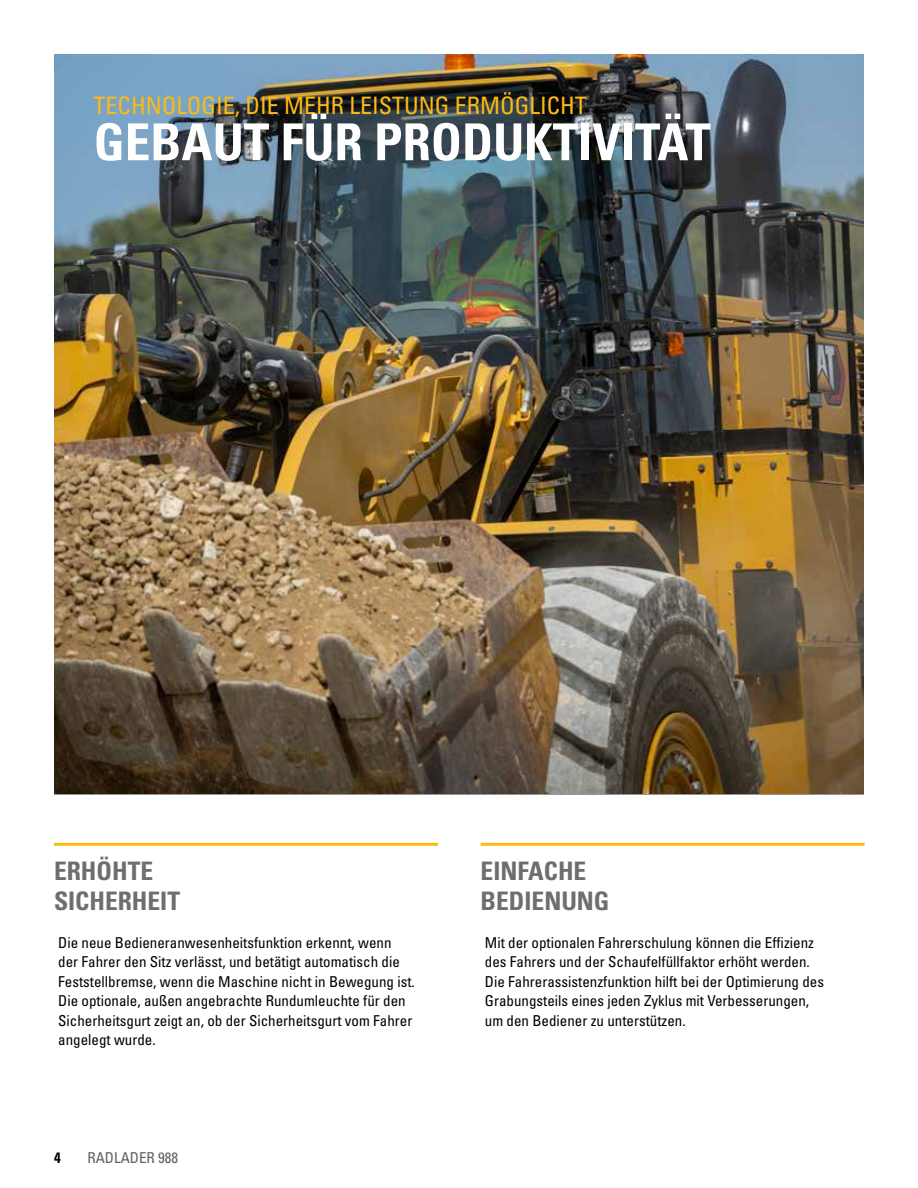
<style>
.page{position:relative;width:918px;height:1188px;background:#fff}
.page>*{position:absolute;margin:0;border:0;box-sizing:border-box;transform-origin:0 0}
.t1{font:700 condensed 51px "Univers LT Std";color:#fff}
.t2{font:700 condensed 25.5px/30.6px "Univers LT Std";color:#6d6e71}
.t3{font:condensed 24px "Univers LT Std";color:#fdba12}
.t4{font:condensed 15px/19.5px "Univers LT Std";color:#000}
.t5{font:condensed 15px "Univers LT Std";color:#5e6263}
.t6{font:700 condensed 15px "Univers LT Std";color:#000}
</style>
<div class="page">
<img style="left:54px;top:54px;width:810px;height:740px">
<hr style="left:54px;top:843px;width:384px;height:3px;background:#fdba12">
<hr style="left:481px;top:843px;width:384px;height:3px;background:#fdba12">
<h3 class="t3" style="left:94px;top:90px;width:495px">TECHNOLOGIE, DIE MEHR LEISTUNG ERMÖGLICHT</h3>
<h1 class="t1" style="left:94px;top:111px;width:619px">GEBAUT FÜR PRODUKTIVITÄT</h1>
<h2 class="t2" style="left:54px;top:855px;width:128px">ERHÖHTE<br>SICHERHEIT</h2>
<h2 class="t2" style="left:481px;top:855px;width:130px">EINFACHE<br>BEDIENUNG</h2>
<p class="t4" style="left:58px;top:933px;width:358px">Die neue Bedieneranwesenheitsfunktion erkennt, wenn der Fahrer den Sitz verlässt, und betätigt automatisch die Feststellbremse, wenn die Maschine nicht in Bewegung ist.<br>Die optionale, außen angebrachte Rundumleuchte für den Sicherheitsgurt zeigt an, ob der Sicherheitsgurt vom Fahrer angelegt wurde.</p>
<p class="t4" style="left:485px;top:933px;width:341px">Mit der optionalen Fahrerschulung können die Effizienz des Fahrers und der Schaufelfüllfaktor erhöht werden.<br>Die Fahrerassistenzfunktion hilft bei der Optimierung des Grabungsteils eines jeden Zyklus mit Verbesserungen, um den Bediener zu unterstützen.</p>
<p class="t6" style="left:54px;top:1149px;width:8px">4</p>
<p class="t5" style="left:87px;top:1149px;width:92px">RADLADER 988</p>
</div>
